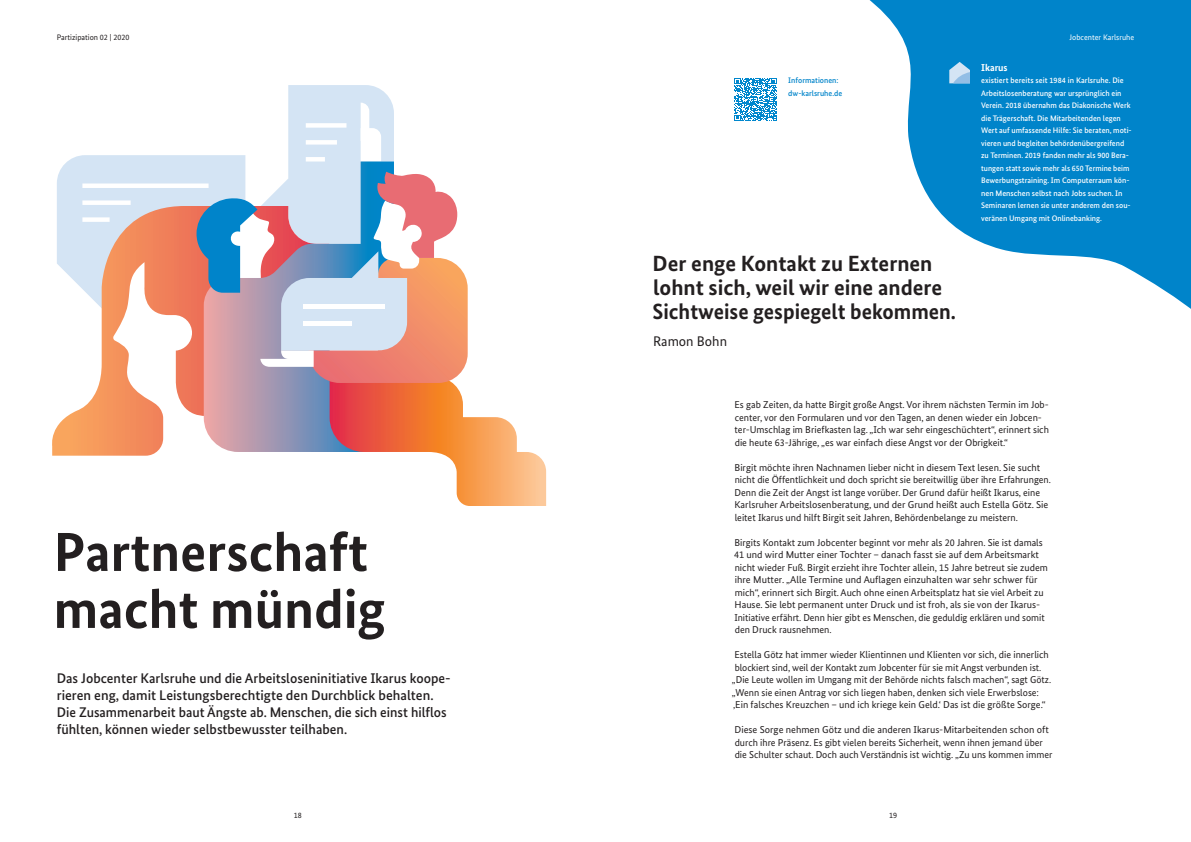
<style>
.page{position:relative;width:1191px;height:842px;background:#fff}
.page>*{position:absolute;margin:0;border:0;box-sizing:border-box;transform-origin:0 0}
.t1{font:700 55px/57px "Bundes Sans";color:#231f20}
.t2{font:700 22px/24px "Bundes Sans";color:#231f20}
.t3{font:500 14px/17px "Bundes Sans";color:#231f20}
.t4{font:14px "Bundes Sans";color:#231f20}
.t5{font:10px/12.5px "Bundes Sans";color:#231f20}
.t6{font:700 10px "Bundes Sans";color:#fff}
.t7{font:500 8px/12.5px "Bundes Sans";color:#fff}
.t8{font:500 8px/12.5px "Bundes Sans";color:#0084ca}
.t9{font:8px "Bundes Sans";color:#231f20}
.t10{font:8px "Bundes Sans";color:#fff}
</style>
<div class="page">
<svg style="left:734px;top:78px;width:43px;height:43px"></svg>
<svg style="left:57px;top:85px;width:489px;height:421px"></svg>
<svg style="left:869px;top:0;width:322px;height:309px;fill:#0084ca"></svg>
<svg style="left:949px;top:62px;width:21px;height:21px"></svg>
<p class="t9" style="left:57px;top:33px;width:74px">Partizipation 02 | 2020</p>
<h1 class="t1" style="left:54px;top:523px;width:333px">Partnerschaft macht mündig</h1>
<p class="t3" style="left:57px;top:670px;width:395px">Das Jobcenter Karlsruhe und die Arbeitsloseninitiative Ikarus koope&shy;rieren eng, damit Leistungsberechtigte den Durchblick behalten.<br>Die Zusammenarbeit baut Ängste ab. Menschen, die sich einst hilflos fühlten, können wieder selbstbewusster teilhaben.</p>
<p class="t8" style="left:788px;top:74px;width:55px">Informationen: dw-karlsruhe.de</p>
<h2 class="t2" style="left:652px;top:251px;width:305px">Der enge Kontakt zu Externen lohnt sich, weil wir eine andere<br>Sichtweise gespiegelt bekommen.</h2>
<h3 class="t4" style="left:653px;top:333px;width:75px">Ramon Bohn</h3>
<p class="t10" style="left:1069px;top:33px;width:66px">Jobcenter Karlsruhe</p>
<p class="t6" style="left:981px;top:61px;width:28px">Ikarus</p>
<p class="t7" style="left:981px;top:74px;width:152px">existiert bereits seit 1984 in Karlsruhe. Die Arbeitslosenberatung war ursprünglich ein Verein. 2018 übernahm das Diakonische Werk die Trägerschaft. Die Mitarbeitenden legen Wert auf umfassende Hilfe: Sie beraten, moti&shy;vieren und begleiten behördenübergreifend zu Terminen. 2019 fanden mehr als 900 Bera&shy;tungen statt sowie mehr als 650 Termine beim Bewerbungstraining. Im Computerraum kön&shy;nen Menschen selbst nach Jobs suchen. In Seminaren lernen sie unter anderem den sou&shy;veränen Umgang mit Onlinebanking.</p>
<p class="t5" style="left:734px;top:399px;width:316px">Es gab Zeiten, da hatte Birgit große Angst. Vor ihrem nächsten Termin im Job&shy;center, vor den Formularen und vor den Tagen, an denen wieder ein Jobcen&shy;ter-Umschlag im Briefkasten lag. „Ich war sehr eingeschüchtert“, erinnert sich die heute 63-Jährige, „es war einfach diese Angst vor der Obrigkeit.“</p>
<p class="t5" style="left:734px;top:461px;width:318px">Birgit möchte ihren Nachnamen lieber nicht in diesem Text lesen. Sie sucht nicht die Öffentlichkeit und doch spricht sie bereitwillig über ihre Erfahrungen.<br>Denn die Zeit der Angst ist lange vorüber. Der Grund dafür heißt Ikarus, eine Karlsruher Arbeitslosenberatung, und der Grund heißt auch Estella Götz. Sie leitet Ikarus und hilft Birgit seit Jahren, Behördenbelange zu meistern.</p>
<p class="t5" style="left:734px;top:536px;width:315px">Birgits Kontakt zum Jobcenter beginnt vor mehr als 20 Jahren. Sie ist damals 41 und wird Mutter einer Tochter – danach fasst sie auf dem Arbeitsmarkt nicht wieder Fuß. Birgit erzieht ihre Tochter allein, 15 Jahre betreut sie zudem ihre Mutter. „Alle Termine und Auflagen einzuhalten war sehr schwer für mich“, erinnert sich Birgit. Auch ohne einen Arbeitsplatz hat sie viel Arbeit zu Hause. Sie lebt permanent unter Druck und ist froh, als sie von der Ikarus-Initiative erfährt. Denn hier gibt es Menschen, die geduldig erklären und somit den Druck rausnehmen.</p>
<p class="t5" style="left:732px;top:649px;width:321px">Estella Götz hat immer wieder Klientinnen und Klienten vor sich, die innerlich blockiert sind, weil der Kontakt zum Jobcenter für sie mit Angst verbunden ist. „Die Leute wollen im Umgang mit der Behörde nichts falsch machen“, sagt Götz. „Wenn sie einen Antrag vor sich liegen haben, denken sich viele Erwerbslose: ‚Ein falsches Kreuzchen – und ich kriege kein Geld.‘ Das ist die größte Sorge.“</p>
<p class="t5" style="left:734px;top:724px;width:319px">Diese Sorge nehmen Götz und die anderen Ikarus-Mitarbeitenden schon oft durch ihre Präsenz. Es gibt vielen bereits Sicherheit, wenn ihnen jemand über die Schulter schaut. Doch auch Verständnis ist wichtig. „Zu uns kommen immer</p>
<p class="t9" style="left:294px;top:811px;width:9px">18</p>
<p class="t9" style="left:889px;top:811px;width:9px">19</p>
</div>
